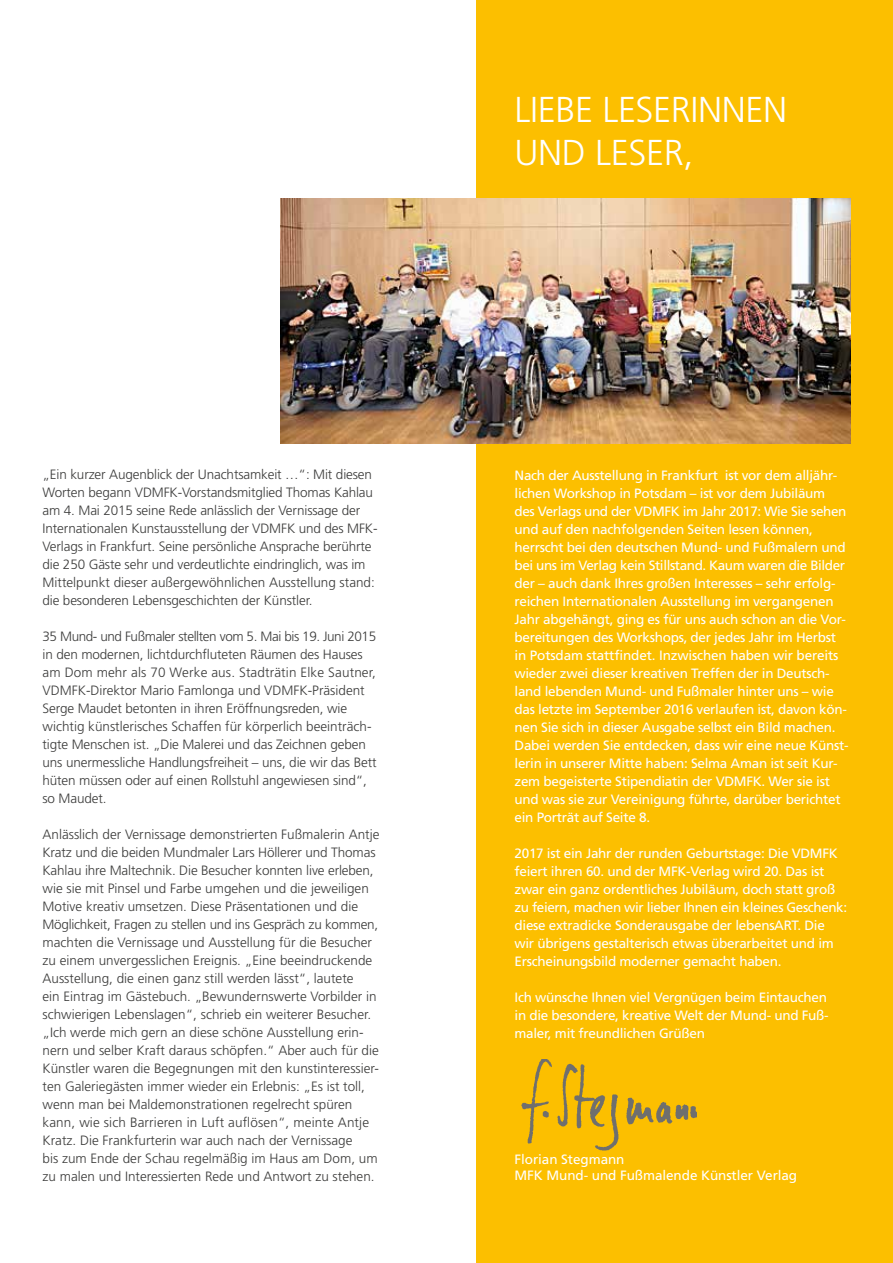
<style>
.page{position:relative;width:893px;height:1263px;background:#fff}
.page>*{position:absolute;margin:0;border:0;box-sizing:border-box;transform-origin:0 0}
.t1{font:300 36px/43.2px "Frutiger";letter-spacing:-.01em;color:#fff}
.t2{font:300 13.5px/18px "Frutiger";color:#3b3b3a}
.t3{font:13.5px/18px "Frutiger";letter-spacing:-.02em;color:#fff}
</style>
<div class="page">
<div style="left:477px;top:0;width:416px;height:1263px;background:#fcbf00"></div>
<img style="left:281px;top:198px;width:569px;height:245px">
<img style="left:521px;top:1059px;width:176px;height:91px">
<p class="t2" style="left:43px;top:465px;width:337px">„Ein kurzer Augenblick der Unachtsamkeit …“: Mit diesen Worten begann VDMFK-Vorstandsmitglied Thomas Kahlau am 4. Mai 2015 seine Rede anlässlich der Vernissage der Internationalen Kunstausstellung der VDMFK und des MFK-Verlags in Frankfurt. Seine persönliche Ansprache berührte die 250 Gäste sehr und verdeutlichte eindringlich, was im Mittelpunkt dieser außergewöhnlichen Ausstellung stand: die besonderen Lebensgeschichten der Künstler.</p>
<p class="t2" style="left:43px;top:627px;width:336px">35 Mund- und Fußmaler stellten vom 5. Mai bis 19. Juni 2015 in den modernen, lichtdurchfluteten Räumen des Hauses am Dom mehr als 70 Werke aus. Stadträtin Elke Sautner, VDMFK-Direktor Mario Famlonga und VDMFK-Präsident Serge Maudet betonten in ihren Eröffnungsreden, wie wichtig künstlerisches Schaffen für körperlich beeinträch&shy;tigte Menschen ist. „Die Malerei und das Zeichnen geben uns unermessliche Handlungsfreiheit – uns, die wir das Bett hüten müssen oder auf einen Rollstuhl angewiesen sind“, so Maudet.</p>
<p class="t2" style="left:43px;top:825px;width:338px">Anlässlich der Vernissage demonstrierten Fußmalerin Antje Kratz und die beiden Mundmaler Lars Höllerer und Thomas Kahlau ihre Maltechnik. Die Besucher konnten live erleben, wie sie mit Pinsel und Farbe umgehen und die jeweiligen Motive kreativ umsetzen. Diese Präsentationen und die Möglichkeit, Fragen zu stellen und ins Gespräch zu kommen, machten die Vernissage und Ausstellung für die Besucher zu einem unvergesslichen Ereignis. „Eine beeindruckende Ausstellung, die einen ganz still werden lässt“, lautete<br>ein Eintrag im Gästebuch. „Bewundernswerte Vorbilder in schwierigen Lebenslagen“, schrieb ein weiterer Besucher. „Ich werde mich gern an diese schöne Ausstellung erin&shy;nern und selber Kraft daraus schöpfen.“ Aber auch für die Künstler waren die Begegnungen mit den kunstinteressier&shy;ten Galeriegästen immer wieder ein Erlebnis: „Es ist toll, wenn man bei Maldemonstrationen regelrecht spüren kann, wie sich Barrieren in Luft auflösen“, meinte Antje Kratz. Die Frankfurterin war auch nach der Vernissage<br>bis zum Ende der Schau regelmäßig im Haus am Dom, um zu malen und Interessierten Rede und Antwort zu stehen.</p>
<h1 class="t1" style="left:514px;top:88px;width:274px">LIEBE LESERINNEN<br>UND LESER,</h1>
<p class="t3" style="left:514px;top:466px;width:336px">Nach der Ausstellung in Frankfurt ist vor dem alljähr&shy;lichen Workshop in Potsdam – ist vor dem Jubiläum des Verlags und der VDMFK im Jahr 2017: Wie Sie sehen und auf den nachfolgenden Seiten lesen können, herrscht bei den deutschen Mund- und Fußmalern und bei uns im Verlag kein Stillstand. Kaum waren die Bilder der – auch dank Ihres großen Interesses – sehr erfolg&shy;reichen Internationalen Ausstellung im vergangenen Jahr abgehängt, ging es für uns auch schon an die Vor&shy;bereitungen des Workshops, der jedes Jahr im Herbst in Potsdam stattfindet. Inzwischen haben wir bereits wieder zwei dieser kreativen Treffen der in Deutsch&shy;land lebenden Mund- und Fußmaler hinter uns – wie das letzte im September 2016 verlaufen ist, davon kön&shy;nen Sie sich in dieser Ausgabe selbst ein Bild machen.<br>Dabei werden Sie entdecken, dass wir eine neue Künst&shy;lerin in unserer Mitte haben: Selma Aman ist seit Kur&shy;zem begeisterte Stipendiatin der VDMFK. Wer sie ist und was sie zur Vereinigung führte, darüber berichtet ein Porträt auf Seite 8.</p>
<p class="t3" style="left:514px;top:844px;width:334px">2017 ist ein Jahr der runden Geburtstage: Die VDMFK feiert ihren 60. und der MFK-Verlag wird 20. Das ist zwar ein ganz ordentliches Jubiläum, doch statt groß zu feiern, machen wir lieber Ihnen ein kleines Geschenk: diese extradicke Sonderausgabe der lebensART. Die wir übrigens gestalterisch etwas überarbeitet und im Erscheinungsbild moderner gemacht haben.</p>
<p class="t3" style="left:514px;top:988px;width:315px;text-align:justify">Ich wünsche Ihnen viel Vergnügen beim Eintauchen in die besondere, kreative Welt der Mund- und Fuß&shy;maler, mit freundlichen Grüßen</p>
<p class="t3" style="left:514px;top:1151px;width:284px;line-height:16.5px">Florian Stegmann<br>MFK Mund- und Fußmalende Künstler Verlag</p>
</div>
